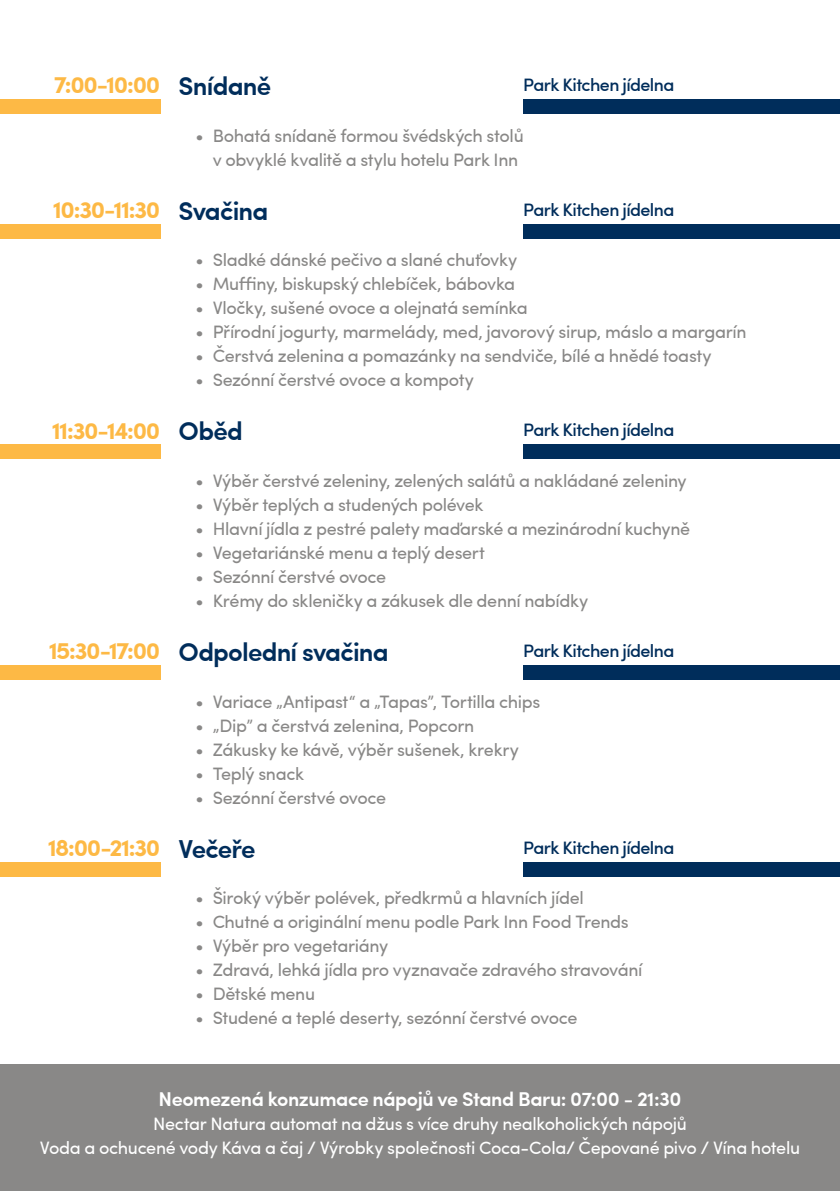
<style>
.page{position:relative;width:840px;height:1191px;background:#fff}
.page>*{position:absolute;margin:0;border:0;box-sizing:border-box;transform-origin:0 0}
.t1{font:600 26px "Sofia Pro";letter-spacing:-.03em;color:#002d5b}
.t2{font:700 24px "Sofia Pro";letter-spacing:-.065em;color:#fdb945}
.t3{font:600 20px "Sofia Pro";letter-spacing:-.025em;color:#fff}
.t4{font:18px/24px "Sofia Pro";letter-spacing:-.02em;color:#898887}
.t5{font:18px/24px "Sofia Pro";letter-spacing:-.02em;color:#fff;text-align:center}
.t6{font:500 18px "Sofia Pro";letter-spacing:-.035em;color:#002d5b}
.s1{font-weight:600;font-size:26px;color:#002d5b}
</style>
<div class="page">
<div style="left:0;top:1064px;width:839px;height:127px;background:#898887"></div>
<div style="left:0;top:99px;width:160px;height:14px;background:#fdb945"></div>
<div style="left:523px;top:99px;width:316px;height:14px;background:#002d5b"></div>
<div style="left:523px;top:224px;width:316px;height:14px;background:#002d5b"></div>
<div style="left:523px;top:445px;width:316px;height:14px;background:#002d5b"></div>
<div style="left:523px;top:665px;width:316px;height:14px;background:#002d5b"></div>
<div style="left:523px;top:862px;width:316px;height:14px;background:#002d5b"></div>
<div style="left:0;top:224px;width:160px;height:14px;background:#fdb945"></div>
<div style="left:0;top:445px;width:160px;height:14px;background:#fdb945"></div>
<div style="left:0;top:665px;width:160px;height:14px;background:#fdb945"></div>
<div style="left:0;top:862px;width:160px;height:14px;background:#fdb945"></div>
<h2 class="t2" style="left:54px;top:66px;width:218px">7:00-10:00 <span class="s1">Snídaně</span></h2>
<p class="t6" style="left:523px;top:71px;width:152px">Park Kitchen jídelna</p>
<p class="t4" style="left:212px;top:122px;width:312px;text-indent:-17px">• Bohatá snídaně formou švédských stolů v obvyklé kvalitě a stylu hotelu Park Inn</p>
<h1 class="t1" style="left:178px;top:191px;width:91px">Svačina</h1>
<p class="t4" style="left:195px;top:247px;width:323px">• Sladké dánské pečivo a slané chuťovky</p>
<p class="t4" style="left:195px;top:271px;width:321px">• Muffiny, biskupský chlebíček, bábovka</p>
<p class="t4" style="left:195px;top:295px;width:333px">• Vločky, sušené ovoce a olejnatá semínka</p>
<p class="t4" style="left:195px;top:319px;width:552px">• Přírodní jogurty, marmelády, med, javorový sirup, máslo a margarín</p>
<p class="t4" style="left:195px;top:343px;width:517px">• Čerstvá zelenina a pomazánky na sendviče, bílé a hnědé toasty</p>
<p class="t4" style="left:195px;top:367px;width:279px">• Sezónní čerstvé ovoce a kompoty</p>
<h1 class="t1" style="left:178px;top:411px;width:66px">Oběd</h1>
<p class="t4" style="left:195px;top:467px;width:492px">• Výběr čerstvé zeleniny, zelených salátů a nakládané zeleniny</p>
<p class="t4" style="left:195px;top:491px;width:289px">• Výběr teplých a studených polévek</p>
<p class="t4" style="left:195px;top:515px;width:496px">• Hlavní jídla z pestré palety maďarské a mezinárodní kuchyně</p>
<p class="t4" style="left:195px;top:539px;width:291px">• Vegetariánské menu a teplý desert</p>
<p class="t4" style="left:195px;top:563px;width:192px">• Sezónní čerstvé ovoce</p>
<p class="t4" style="left:195px;top:587px;width:394px">• Krémy do skleničky a zákusek dle denní nabídky</p>
<h1 class="t1" style="left:178px;top:632px;width:211px">Odpolední svačina</h1>
<p class="t4" style="left:195px;top:688px;width:346px">• Variace „Antipast“ a „Tapas”, Tortilla chips</p>
<p class="t4" style="left:195px;top:712px;width:280px">• „Dip” a čerstvá zelenina, Popcorn</p>
<p class="t4" style="left:195px;top:736px;width:324px">• Zákusky ke kávě, výběr sušenek, krekry</p>
<p class="t4" style="left:195px;top:760px;width:110px">• Teplý snack</p>
<p class="t4" style="left:195px;top:784px;width:192px">• Sezónní čerstvé ovoce</p>
<h1 class="t1" style="left:178px;top:828px;width:78px">Večeře</h1>
<p class="t4" style="left:195px;top:884px;width:389px">• Široký výběr polévek, předkrmů a hlavních jídel</p>
<p class="t4" style="left:195px;top:908px;width:434px">• Chutné a originální menu podle Park Inn Food Trends</p>
<p class="t4" style="left:195px;top:932px;width:194px">• Výběr pro vegetariány</p>
<p class="t4" style="left:195px;top:956px;width:448px">• Zdravá, lehká jídla pro vyznavače zdravého stravování</p>
<p class="t4" style="left:195px;top:980px;width:121px">• Dětské menu</p>
<p class="t4" style="left:195px;top:1004px;width:383px">• Studené a teplé deserty, sezónní čerstvé ovoce</p>
<h2 class="t2" style="left:53px;top:191px;width:109px">10:30-11:30</h2>
<p class="t6" style="left:523px;top:196px;width:152px">Park Kitchen jídelna</p>
<h2 class="t2" style="left:52px;top:412px;width:110px">11:30-14:00</h2>
<p class="t6" style="left:523px;top:416px;width:152px">Park Kitchen jídelna</p>
<h2 class="t2" style="left:49px;top:632px;width:113px">15:30-17:00</h2>
<p class="t6" style="left:523px;top:637px;width:152px">Park Kitchen jídelna</p>
<h2 class="t2" style="left:48px;top:829px;width:114px">18:00-21:30</h2>
<p class="t6" style="left:523px;top:833px;width:152px">Park Kitchen jídelna</p>
<p class="t3" style="left:158px;top:1083px;width:524px">Neomezená konzumace nápojů ve Stand Baru: 07:00 - 21:30</p>
<p class="t5" style="left:40px;top:1110px;width:761px">Nectar Natura automat na džus s více druhy nealkoholických nápojů<br>Voda a ochucené vody Káva a čaj / Výrobky společnosti Coca-Cola/ Čepované pivo / Vína hotelu</p>
</div>
